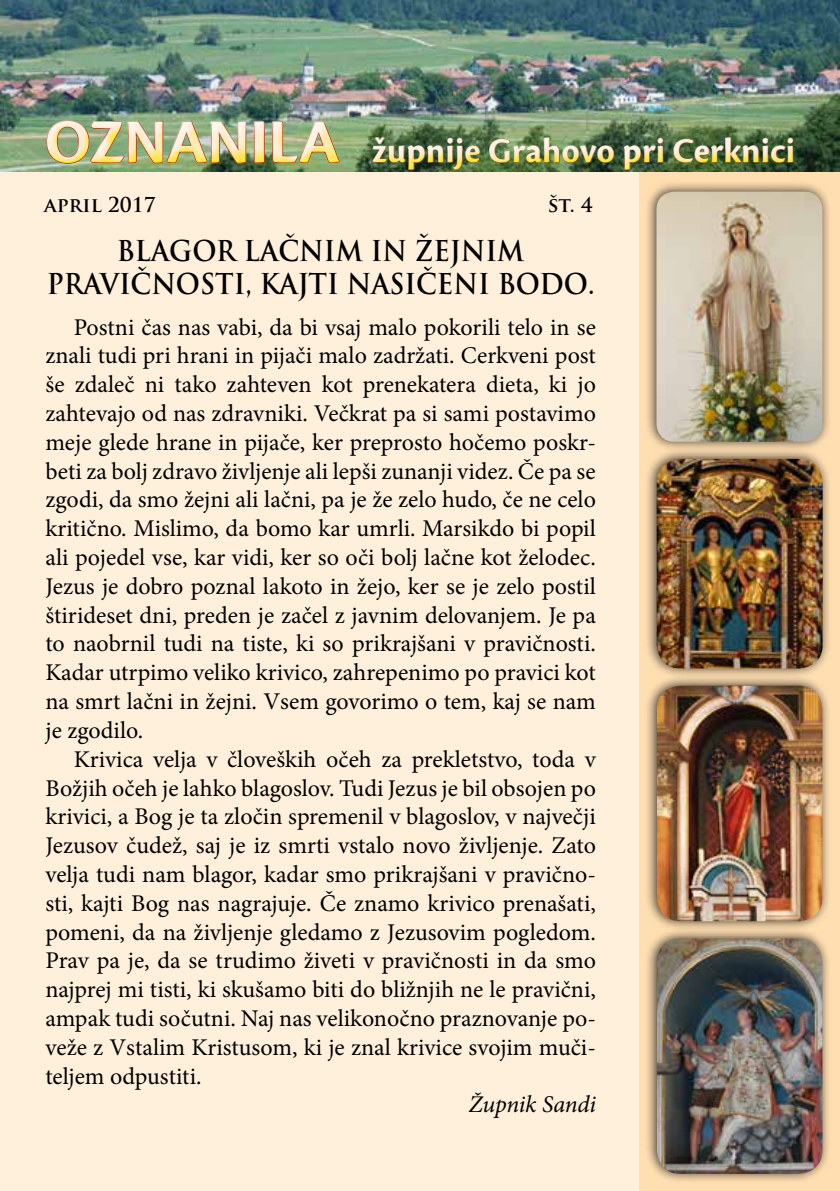
<style>
.page{position:relative;width:840px;height:1191px;background:#fff}
.page>*{position:absolute;margin:0;border:0;box-sizing:border-box;transform-origin:0 0}
.t1{font:700 36px "Cronos Pro";letter-spacing:.005em;color:#ffedd4}
.t2{font:700 28px/33.6px "Trajan Pro";color:#000;text-align:center;scale:.93 1}
.t3{font:24px/28.8px "Minion Pro";color:#000;text-align:justify}
.t4{font:italic 24px "Minion Pro";letter-spacing:-.01em;color:#000}
.t5{font:700 20px "Trajan Pro";color:#000}
.s1{font-size:64px}
</style>
<div class="page">
<div style="left:0;top:0;width:646px;height:1191px;background:#fff0dc"></div>
<div style="left:638px;top:0;width:201px;height:1191px;background:#ffdfb2"></div>
<div style="left:643px;top:180px;width:188px;height:272px;background:#000;opacity:.75"></div>
<img style="left:656px;top:192px;width:166px;height:250px">
<div style="left:644px;top:447px;width:187px;height:232px;background:#000;opacity:.75"></div>
<img style="left:656px;top:459px;width:166px;height:209px">
<div style="left:644px;top:926px;width:187px;height:258px;background:#000;opacity:.75"></div>
<img style="left:656px;top:938px;width:166px;height:236px">
<div style="left:644px;top:674px;width:187px;height:257px;background:#000;opacity:.75"></div>
<img style="left:656px;top:685px;width:166px;height:236px">
<img style="left:0;top:0;width:839px;height:172px">
<div style="left:31px;top:106px;width:773px;height:74px;background:#fff;opacity:.75"></div>
<div style="left:37px;top:112px;width:770px;height:73px;background:#fff200;opacity:.75"></div>
<h1 class="t1" style="left:45px;top:130px;width:751px"><span class="s1">OZNANILA</span> župnije Grahovo pri Cerknici</h1>
<p class="t5" style="left:44px;top:193px;width:113px">april 2017</p>
<p class="t5" style="left:547px;top:193px;width:46px">št. 4</p>
<p class="t2" style="left:47px;top:234px;width:590px">BLAGOR LAČNIM IN ŽEJNIM<br>PRAVIČNOSTI, KAJTI NASIČENI BODO.</p>
<p class="t3" style="left:45px;top:312px;width:552px;text-indent:28px">Postni čas nas vabi, da bi vsaj malo pokorili telo in se znali tudi pri hrani in pijači malo zadržati. Cerkveni post še zdaleč ni tako zahteven kot prenekatera dieta, ki jo zahtevajo od nas zdravniki. Večkrat pa si sami postavimo meje glede hrane in pijače, ker preprosto hočemo poskr&shy;beti za bolj zdravo življenje ali lepši zunanji videz. Če pa se zgodi, da smo žejni ali lačni, pa je že zelo hudo, če ne celo kritično. Mislimo, da bomo kar umrli. Marsikdo bi popil ali pojedel vse, kar vidi, ker so oči bolj lačne kot želodec.<br>Jezus je dobro poznal lakoto in žejo, ker se je zelo postil štirideset dni, preden je začel z javnim delovanjem. Je pa to naobrnil tudi na tiste, ki so prikrajšani v pravičnosti.<br>Kadar utrpimo veliko krivico, zahrepenimo po pravici kot na smrt lačni in žejni. Vsem govorimo o tem, kaj se nam je zgodilo.</p>
<p class="t3" style="left:45px;top:744px;width:552px;text-indent:28px">Krivica velja v človeških očeh za prekletstvo, toda v Božjih očeh je lahko blagoslov. Tudi Jezus je bil obsojen po krivici, a Bog je ta zločin spremenil v blagoslov, v največji Jezusov čudež, saj je iz smrti vstalo novo življenje. Zato velja tudi nam blagor, kadar smo prikrajšani v pravično&shy;sti, kajti Bog nas nagrajuje. Če znamo krivico prenašati, pomeni, da na življenje gledamo z Jezusovim pogledom.<br>Prav pa je, da se trudimo živeti v pravičnosti in da smo najprej mi tisti, ki skušamo biti do bližnjih ne le pravični, ampak tudi sočutni. Naj nas velikonočno praznovanje po&shy;veže z Vstalim Kristusom, ki je znal krivice svojim muči&shy;teljem odpustiti.</p>
<p class="t4" style="left:468px;top:1088px;width:129px">Župnik Sandi</p>
</div>
